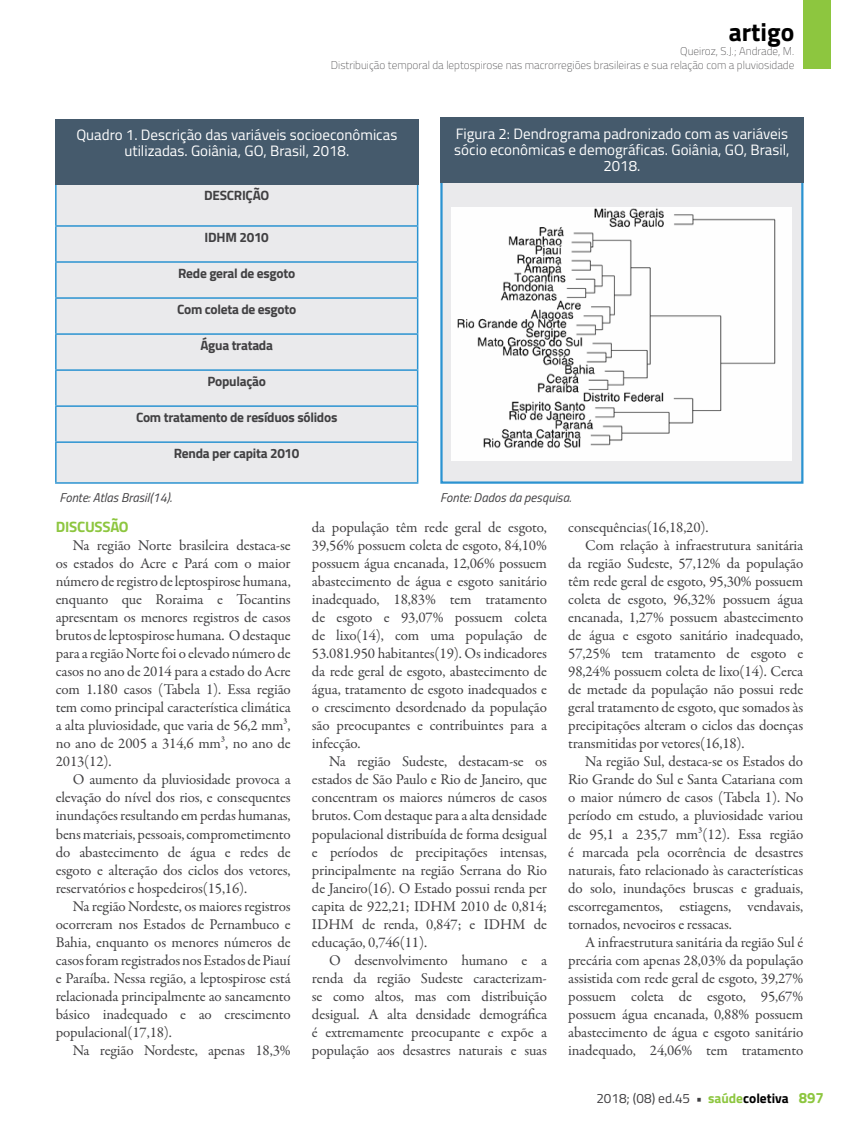
<style>
.page{position:relative;width:859px;height:1132px;background:#fff}
.page>*{position:absolute;margin:0;border:0;box-sizing:border-box;transform-origin:0 0}
.t1{font:700 25.5px "Titillium";color:#000}
.t2{font:15px/18px "Garamond Premr Pro";letter-spacing:-.01em;color:#414042;text-align:justify}
.t3{font:15px/16.2px "Titillium";color:#fff;text-align:center}
.t4{font:700 15px "Titillium";letter-spacing:-.015em;color:#8dc63f}
.t5{font:700 13.5px "Titillium";letter-spacing:-.02em;color:#414042}
.t6{font:13.5px "Titillium";color:#414042}
.t7{font:italic 12.75px "Titillium";color:#414042}
.t8{font:100 11.25px/13.5px "Titillium";color:#414042;text-align:right}
.s1{font-weight:700}
.s2{font-weight:700;color:#8dc63f}
.s3{font-weight:700;color:#000}
.s4{font-weight:700;font-size:15px;color:#8dc63f}
</style>
<div class="page">
<div style="left:804px;top:0;width:27px;height:69px;background:#8dc63f"></div>
<div style="left:440px;top:154px;width:363px;height:329px;background:#eaeaec;border:2px solid #2b93d1"></div>
<div style="left:440px;top:118px;width:363px;height:65px;background:#455a6c"></div>
<img style="left:452px;top:208px;width:340px;height:252px">
<div style="left:57px;top:184px;width:360px;height:298px;background:#eaeaec"></div>
<hr style="left:55px;top:184px;width:2px;height:41px;background:#2b93d1">
<hr style="left:417px;top:184px;width:1px;height:41px;background:#2b93d1">
<hr style="left:55px;top:225px;width:363px;height:2px;background:#2b93d1">
<hr style="left:55px;top:227px;width:2px;height:34px;background:#2b93d1">
<hr style="left:417px;top:227px;width:1px;height:34px;background:#2b93d1">
<hr style="left:55px;top:261px;width:363px;height:2px;background:#2b93d1">
<hr style="left:55px;top:263px;width:2px;height:34px;background:#2b93d1">
<hr style="left:417px;top:263px;width:1px;height:34px;background:#2b93d1">
<hr style="left:55px;top:297px;width:363px;height:2px;background:#2b93d1">
<hr style="left:55px;top:299px;width:2px;height:34px;background:#2b93d1">
<hr style="left:417px;top:299px;width:1px;height:34px;background:#2b93d1">
<hr style="left:55px;top:333px;width:363px;height:2px;background:#2b93d1">
<hr style="left:55px;top:335px;width:2px;height:34px;background:#2b93d1">
<hr style="left:417px;top:335px;width:1px;height:34px;background:#2b93d1">
<hr style="left:55px;top:369px;width:363px;height:2px;background:#2b93d1">
<hr style="left:55px;top:371px;width:2px;height:34px;background:#2b93d1">
<hr style="left:417px;top:371px;width:1px;height:34px;background:#2b93d1">
<hr style="left:55px;top:405px;width:363px;height:2px;background:#2b93d1">
<hr style="left:55px;top:407px;width:2px;height:34px;background:#2b93d1">
<hr style="left:417px;top:407px;width:1px;height:34px;background:#2b93d1">
<hr style="left:55px;top:441px;width:363px;height:2px;background:#2b93d1">
<hr style="left:55px;top:443px;width:2px;height:39px;background:#2b93d1">
<hr style="left:417px;top:443px;width:1px;height:39px;background:#2b93d1">
<hr style="left:55px;top:482px;width:363px;height:1px;background:#2b93d1">
<div style="left:55px;top:119px;width:363px;height:65px;background:#455a6c"></div>
<h1 class="t1" style="left:729px;top:12px;width:67px">artigo</h1>
<p class="t8" style="left:331px;top:44px;width:465px">Queiroz, S.J.; Andrade, M.<br>Distribuição temporal da leptospirose nas macrorregiões brasileiras e sua relação com a pluviosidade</p>
<p class="t3" style="left:76px;top:126px;width:322px">Quadro 1. Descrição das variáveis socioeconômicas utilizadas. Goiânia, GO, Brasil, 2018.</p>
<p class="t5" style="left:204px;top:185px;width:66px">DESCRIÇÃO</p>
<p class="t5" style="left:205px;top:227px;width:66px">IDHM 2010</p>
<p class="t5" style="left:178px;top:263px;width:118px">Rede geral de esgoto</p>
<p class="t5" style="left:177px;top:299px;width:121px">Com coleta de esgoto</p>
<p class="t5" style="left:200px;top:335px;width:74px">Água tratada</p>
<p class="t5" style="left:208px;top:371px;width:60px">População</p>
<p class="t5" style="left:136px;top:407px;width:203px">Com tratamento de resíduos sólidos</p>
<p class="t5" style="left:174px;top:443px;width:127px">Renda per capita 2010</p>
<p class="t7" style="left:59px;top:487px;width:114px">Fonte: Atlas Brasil(14).</p>
<p class="t3" style="left:454px;top:124px;width:337px">Figura 2: Dendrograma padronizado com as variáveis sócio econômicas e demográficas. Goiânia, GO, Brasil,<br>2018.</p>
<p class="t7" style="left:440px;top:487px;width:133px">Fonte: Dados da pesquisa.</p>
<p class="t4" style="left:56px;top:515px;width:75px">DISCUSSÃO</p>
<p class="t2" style="left:56px;top:536px;width:237px;text-indent:17px">Na região Norte brasileira destaca-se os estados do Acre e Pará com o maior número de registro de leptospirose humana, enquanto que Roraima e Tocantins apresentam os menores registros de casos brutos de leptospirose humana. O destaque para a região Norte foi o elevado número de casos no ano de 2014 para a estado do Acre com 1.180 casos (Tabela 1). Essa região tem como principal característica climática a alta pluviosidade, que varia de 56,2 mm³, no ano de 2005 a 314,6 mm³, no ano de 2013(12).</p>
<p class="t2" style="left:56px;top:770px;width:236px;text-indent:17px">O aumento da pluviosidade provoca a elevação do nível dos rios, e consequentes inundações resultando em perdas humanas, bens materiais, pessoais, comprometimento do abastecimento de água e redes de esgoto e alteração dos ciclos dos vetores, reservatórios e hospedeiros(15,16).</p>
<p class="t2" style="left:56px;top:896px;width:236px;text-indent:17px">Na região Nordeste, os maiores registros ocorreram nos Estados de Pernambuco e Bahia, enquanto os menores números de casos foram registrados nos Estados de Piauí e Paraíba. Nessa região, a leptospirose está relacionada principalmente ao saneamento básico inadequado e ao crescimento populacional(17,18).</p>
<p class="t2" style="left:73px;top:1040px;width:219px">Na região Nordeste, apenas 18,3%</p>
<p class="t2" style="left:312px;top:518px;width:237px">da população têm rede geral de esgoto, 39,56% possuem coleta de esgoto, 84,10% possuem água encanada, 12,06% possuem abastecimento de água e esgoto sanitário inadequado, 18,83% tem tratamento de esgoto e 93,07% possuem coleta de lixo(14), com uma população de 53.081.950 habitantes(19). Os indicadores da rede geral de esgoto, abastecimento de água, tratamento de esgoto inadequados e o crescimento desordenado da população são preocupantes e contribuintes para a infecção.</p>
<p class="t2" style="left:312px;top:752px;width:237px;text-indent:17px">Na região Sudeste, destacam-se os estados de São Paulo e Rio de Janeiro, que concentram os maiores números de casos brutos. Com destaque para a alta densidade populacional distribuída de forma desigual e períodos de precipitações intensas, principalmente na região Serrana do Rio de Janeiro(16). O Estado possui renda per capita de 922,21; IDHM 2010 de 0,814; IDHM de renda, 0,847; e IDHM de educação, 0,746(11).</p>
<p class="t2" style="left:312px;top:950px;width:236px;text-indent:17px">O desenvolvimento humano e a renda da região Sudeste caracterizam&shy;se como altos, mas com distribuição desigual. A alta densidade demográfica é extremamente preocupante e expõe a população aos desastres naturais e suas</p>
<p class="t2" style="left:568px;top:518px;width:142px">consequências(16,18,20).</p>
<p class="t2" style="left:585px;top:536px;width:219px">Com relação à infraestrutura sanitária</p>
<p class="t2" style="left:568px;top:554px;width:236px">da região Sudeste, 57,12% da população</p>
<p class="t2" style="left:568px;top:572px;width:236px">têm rede geral de esgoto, 95,30% possuem</p>
<p class="t2" style="left:568px;top:590px;width:236px">coleta de esgoto, 96,32% possuem água</p>
<p class="t2" style="left:568px;top:608px;width:236px">encanada, 1,27% possuem abastecimento</p>
<p class="t2" style="left:568px;top:626px;width:236px">de água e esgoto sanitário inadequado,</p>
<p class="t2" style="left:568px;top:644px;width:237px">57,25% tem tratamento de esgoto e</p>
<p class="t2" style="left:568px;top:662px;width:236px">98,24% possuem coleta de lixo(14). Cerca</p>
<p class="t2" style="left:568px;top:680px;width:236px">de metade da população não possui rede</p>
<p class="t2" style="left:568px;top:698px;width:237px">geral tratamento de esgoto, que somados às</p>
<p class="t2" style="left:568px;top:716px;width:236px">precipitações alteram o ciclos das doenças</p>
<p class="t2" style="left:568px;top:734px;width:178px">transmitidas por vetores(16,18).</p>
<p class="t2" style="left:585px;top:752px;width:219px">Na região Sul, destaca-se os Estados do</p>
<p class="t2" style="left:568px;top:770px;width:236px">Rio Grande do Sul e Santa Catariana com</p>
<p class="t2" style="left:568px;top:788px;width:236px">o maior número de casos (Tabela 1). No</p>
<p class="t2" style="left:568px;top:806px;width:236px">período em estudo, a pluviosidade variou</p>
<p class="t2" style="left:568px;top:824px;width:236px">de 95,1 a 235,7 mm³(12). Essa região</p>
<p class="t2" style="left:568px;top:842px;width:236px">é marcada pela ocorrência de desastres</p>
<p class="t2" style="left:568px;top:860px;width:236px">naturais, fato relacionado às características</p>
<p class="t2" style="left:568px;top:878px;width:236px">do solo, inundações bruscas e graduais,</p>
<p class="t2" style="left:568px;top:896px;width:236px">escorregamentos, estiagens, vendavais,</p>
<p class="t2" style="left:568px;top:914px;width:165px">tornados, nevoeiros e ressacas.</p>
<p class="t2" style="left:585px;top:932px;width:219px">A infraestrutura sanitária da região Sul é</p>
<p class="t2" style="left:568px;top:950px;width:236px">precária com apenas 28,03% da população</p>
<p class="t2" style="left:568px;top:968px;width:237px">assistida com rede geral de esgoto, 39,27%</p>
<p class="t2" style="left:568px;top:986px;width:236px">possuem coleta de esgoto, 95,67%</p>
<p class="t2" style="left:568px;top:1004px;width:236px">possuem água encanada, 0,88% possuem</p>
<p class="t2" style="left:568px;top:1022px;width:236px">abastecimento de água e esgoto sanitário</p>
<p class="t2" style="left:568px;top:1040px;width:236px">inadequado, 24,06% tem tratamento</p>
<p class="t6" style="left:596px;top:1087px;width:229px">2018; (08) ed.45 <span class="s1">•</span> <span class="s2">saúde</span><span class="s3">coletiva</span> <span class="s4">897</span></p>
</div>
